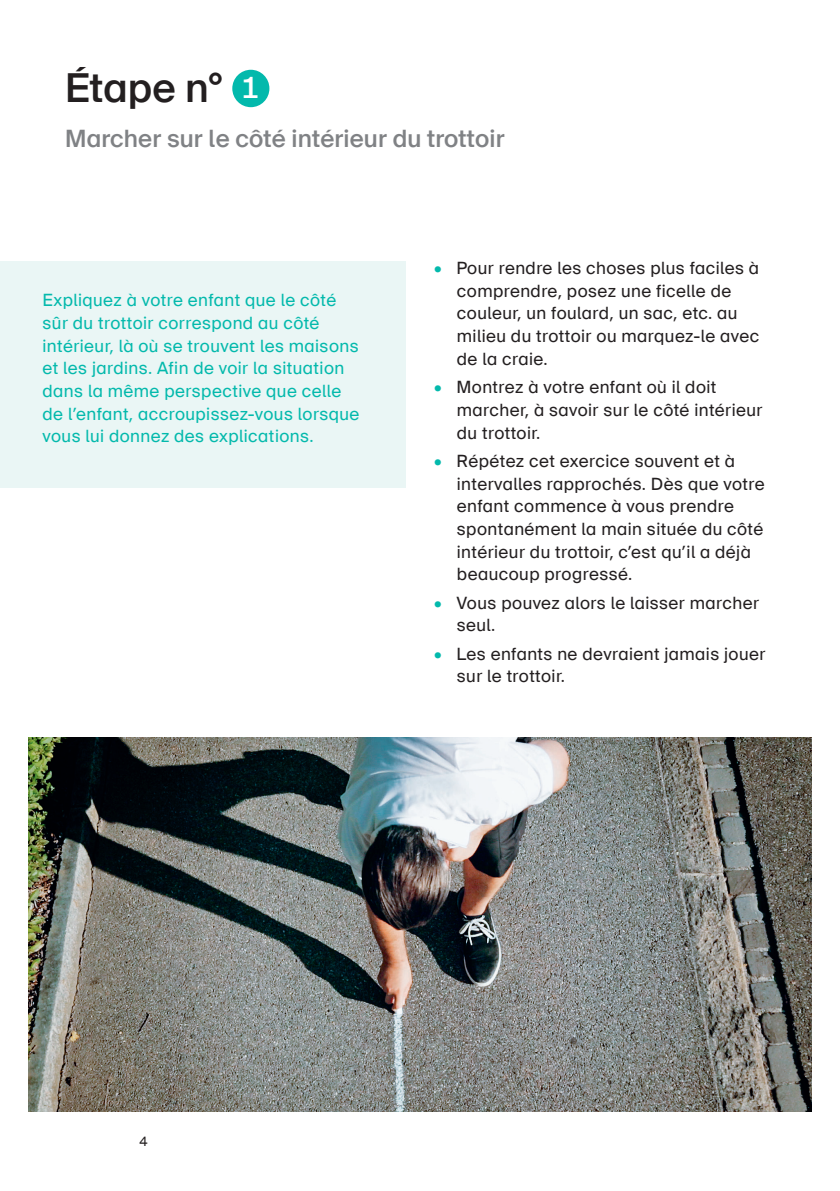
<style>
.page{position:relative;width:840px;height:1191px;background:#fff}
.page>*{position:absolute;margin:0;border:0;box-sizing:border-box;transform-origin:0 0}
.t1{font:500 40px "BFU Suisse";color:#231f20}
.t2{font:500 29.4px "BFU Suisse";color:#fff}
.t3{font:500 24px "BFU Suisse";letter-spacing:.005em;color:#808285}
.t4{font:17px/22.6px "BFU Suisse";letter-spacing:.025em;color:#231f20}
.t5{font:17px/22.6px "BFU Suisse";letter-spacing:.025em;color:#03b9ac}
.t6{font:13px "BFU Suisse";color:#231f20}
.s1{color:#03b9ac}
</style>
<div class="page">
<img style="left:28px;top:737px;width:783px;height:374px">
<div style="left:232px;top:70px;width:37px;height:37px;background:#03b9ac;border-radius:50%"></div>
<div style="left:0;top:261px;width:405px;height:227px;background:#eaf6f5"></div>
<h1 class="t1" style="left:65px;top:65px;width:158px">Étape n°</h1>
<h3 class="t3" style="left:65px;top:125px;width:440px">Marcher sur le côté intérieur du trottoir</h3>
<h2 class="t2" style="left:241px;top:71px;width:21px">1</h2>
<p class="t5" style="left:43px;top:289px;width:318px">Expliquez à votre enfant que le côté sûr du trottoir correspond au côté intérieur, là où se trouvent les maisons et les jardins. Afin de voir la situation dans la même perspective que celle de l’enfant, accroupissez-vous lorsque vous lui donnez des explications.</p>
<p class="t4" style="left:456px;top:257px;width:304px;text-indent:-23px"><span class="s1">•</span> Pour rendre les choses plus faciles à comprendre, posez une ficelle de couleur, un foulard, un sac, etc. au milieu du trottoir ou marquez-le avec de la craie.</p>
<p class="t4" style="left:456px;top:376px;width:307px;text-indent:-23px"><span class="s1">•</span> Montrez à votre enfant où il doit marcher, à savoir sur le côté intérieur du trottoir.</p>
<p class="t4" style="left:456px;top:450px;width:309px;text-indent:-23px"><span class="s1">•</span> Répétez cet exercice souvent et à intervalles rapprochés. Dès que votre enfant commence à vous prendre spontanément la main située du côté intérieur du trottoir, c’est qu’il a déjà beaucoup progressé.</p>
<p class="t4" style="left:456px;top:591px;width:303px;text-indent:-23px"><span class="s1">•</span> Vous pouvez alors le laisser marcher seul.</p>
<p class="t4" style="left:456px;top:642px;width:310px;text-indent:-23px"><span class="s1">•</span> Les enfants ne devraient jamais jouer sur le trottoir.</p>
<p class="t6" style="left:139px;top:1133px;width:10px">4</p>
</div>
